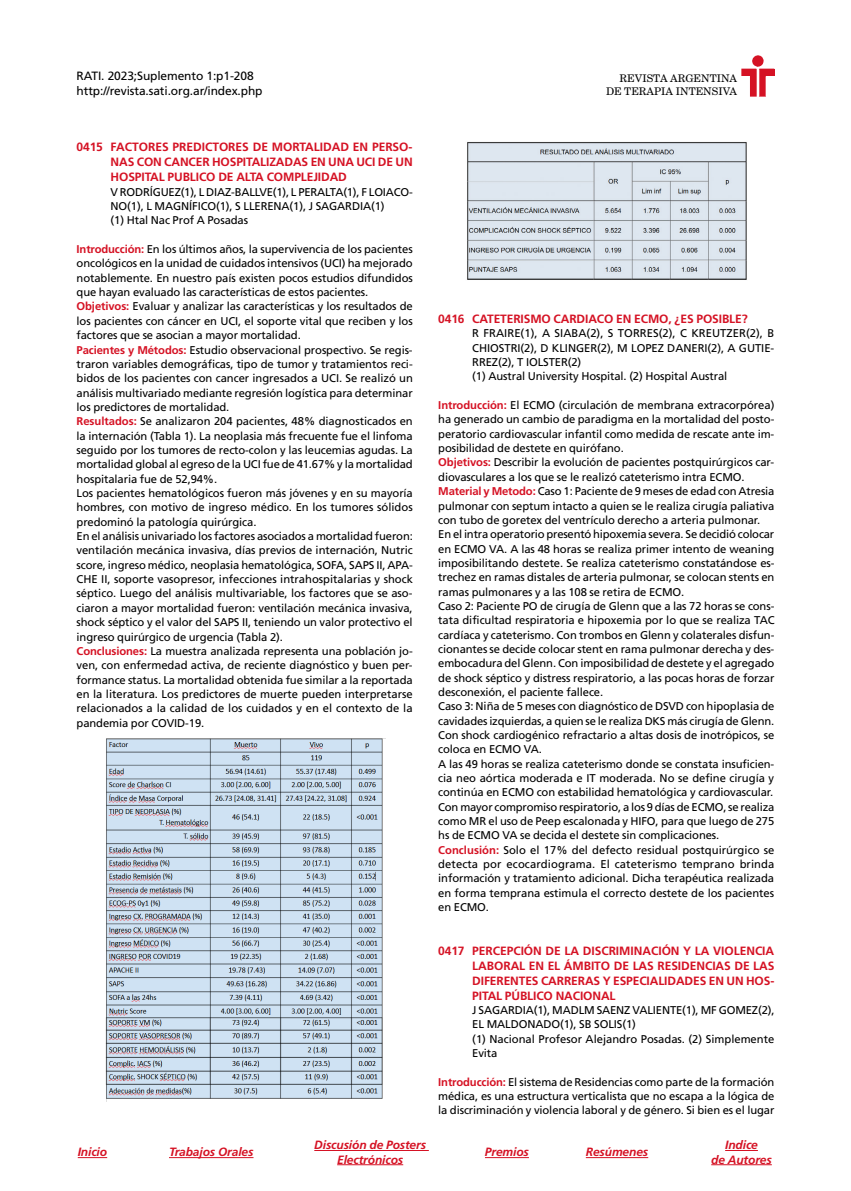
<style>
.page{position:relative;width:851px;height:1191px;background:#fff}
.page>*{position:absolute;margin:0;border:0;box-sizing:border-box;transform-origin:0 0}
.t1{font:700 12px/15px "Frutiger LT Std";letter-spacing:-.01em;color:#d51224;text-align:justify}
.t2{font:italic 700 12px/14.2px "Frutiger LT Std";letter-spacing:-.01em;color:#d51224;text-align:center}
.t3{font:12px/15px "Frutiger LT Std";letter-spacing:-.01em;color:#000}
.t4{font:11.25px/14.4px "Frutiger LT Std";letter-spacing:-.01em;color:#000}
.t5{font:10.5px/12.8px "New Century Schlbk LT Std";color:#000;text-align:right}
.s1{font-weight:700;color:#d51224}
</style>
<div class="page">
<img style="left:741px;top:55px;width:33px;height:41px">
<hr style="left:314px;top:1150px;width:115px;height:1px;background:#d51224">
<hr style="left:337px;top:1164px;width:66px;height:1px;background:#d51224">
<hr style="left:169px;top:1157px;width:84px;height:1px;background:#d51224">
<hr style="left:725px;top:1150px;width:32px;height:1px;background:#d51224">
<hr style="left:711px;top:1164px;width:60px;height:1px;background:#d51224">
<svg style="left:78px;top:1157px;width:29px;height:1px"></svg>
<hr style="left:585px;top:1157px;width:63px;height:1px;background:#d51224">
<hr style="left:485px;top:1157px;width:44px;height:1px;background:#d51224">
<img style="left:105px;top:738px;width:280px;height:363px">
<img style="left:467px;top:142px;width:280px;height:138px">
<p class="t3" style="left:77px;top:69px;width:187px">RATI. 2023;Suplemento 1:p1-208 http://revista.sati.org.ar/index.php</p>
<p class="t1" style="left:111px;top:139px;width:303px;text-indent:-34px">0415 FACTORES PREDICTORES DE MORTALIDAD EN PERSO-NAS CON CANCER HOSPITALIZADAS EN UNA UCI DE UN HOSPITAL PUBLICO DE ALTA COMPLEJIDAD</p>
<p class="t4" style="left:111px;top:185px;width:303px">V RODRÍGUEZ(1), L DIAZ-BALLVE(1), L PERALTA(1), F LOIACO-<br>NO(1), L MAGNÍFICO(1), S LLERENA(1), J SAGARDIA(1)<br>(1) Htal Nac Prof A Posadas</p>
<p class="t4" style="left:77px;top:242px;width:338px"><span class="s1">Introducción:</span> En los últimos años, la supervivencia de los pacientes oncológicos en la unidad de cuidados intensivos (UCI) ha mejorado notablemente. En nuestro país existen pocos estudios difundidos que hayan evaluado las características de estos pacientes.<br><span class="s1">Objetivos:</span> Evaluar y analizar las características y los resultados de los pacientes con cáncer en UCI, el soporte vital que reciben y los factores que se asocian a mayor mortalidad.<br><span class="s1">Pacientes y Métodos:</span> Estudio observacional prospectivo. Se regis&shy;traron variables demográficas, tipo de tumor y tratamientos reci&shy;bidos de los pacientes con cancer ingresados a UCI. Se realizó un análisis multivariado mediante regresión logística para determinar los predictores de mortalidad.<br><span class="s1">Resultados:</span> Se analizaron 204 pacientes, 48% diagnosticados en la internación (Tabla 1). La neoplasia más frecuente fue el linfoma seguido por los tumores de recto-colon y las leucemias agudas. La mortalidad global al egreso de la UCI fue de 41.67% y la mortalidad hospitalaria fue de 52,94%.<br>Los pacientes hematológicos fueron más jóvenes y en su mayoría hombres, con motivo de ingreso médico. En los tumores sólidos predominó la patología quirúrgica.<br>En el análisis univariado los factores asociados a mortalidad fueron: ventilación mecánica invasiva, días previos de internación, Nutric score, ingreso médico, neoplasia hematológica, SOFA, SAPS II, APA-CHE II, soporte vasopresor, infecciones intrahospitalarias y shock séptico. Luego del análisis multivariable, los factores que se aso&shy;ciaron a mayor mortalidad fueron: ventilación mecánica invasiva, shock séptico y el valor del SAPS II, teniendo un valor protectivo el ingreso quirúrgico de urgencia (Tabla 2).<br><span class="s1">Conclusiones:</span> La muestra analizada representa una población jo&shy;ven, con enfermedad activa, de reciente diagnóstico y buen per&shy;formance status. La mortalidad obtenida fue similar a la reportada en la literatura. Los predictores de muerte pueden interpretarse relacionados a la calidad de los cuidados y en el contexto de la pandemia por COVID-19.</p>
<p class="t5" style="left:606px;top:72px;width:133px">REVISTA ARGENTINA<br>DE TERAPIA INTENSIVA</p>
<p class="t1" style="left:438px;top:311px;width:311px">0416 CATETERISMO CARDIACO EN ECMO, ¿ES POSIBLE?</p>
<p class="t4" style="left:472px;top:326px;width:303px">R FRAIRE(1), A SIABA(2), S TORRES(2), C KREUTZER(2), B CHIOSTRI(2), D KLINGER(2), M LOPEZ DANERI(2), A GUTIE-RREZ(2), T IOLSTER(2)<br>(1) Austral University Hospital. (2) Hospital Austral</p>
<p class="t4" style="left:438px;top:398px;width:338px"><span class="s1">Introducción:</span> El ECMO (circulación de membrana extracorpórea) ha generado un cambio de paradigma en la mortalidad del posto&shy;peratorio cardiovascular infantil como medida de rescate ante im&shy;posibilidad de destete en quirófano.<br><span class="s1">Objetivos:</span> Describir la evolución de pacientes postquirúrgicos car&shy;diovasculares a los que se le realizó cateterismo intra ECMO.<br><span class="s1">Material y Metodo:</span> Caso 1: Paciente de 9 meses de edad con Atresia pulmonar con septum intacto a quien se le realiza cirugía paliativa con tubo de goretex del ventrículo derecho a arteria pulmonar.<br>En el intra operatorio presentó hipoxemia severa. Se decidió colocar en ECMO VA. A las 48 horas se realiza primer intento de weaning imposibilitando destete. Se realiza cateterismo constatándose es&shy;trechez en ramas distales de arteria pulmonar, se colocan stents en ramas pulmonares y a las 108 se retira de ECMO.<br>Caso 2: Paciente PO de cirugía de Glenn que a las 72 horas se cons&shy;tata dificultad respiratoria e hipoxemia por lo que se realiza TAC cardíaca y cateterismo. Con trombos en Glenn y colaterales disfun&shy;cionantes se decide colocar stent en rama pulmonar derecha y des&shy;embocadura del Glenn. Con imposibilidad de destete y el agregado de shock séptico y distress respiratorio, a las pocas horas de forzar desconexión, el paciente fallece.<br>Caso 3: Niña de 5 meses con diagnóstico de DSVD con hipoplasia de cavidades izquierdas, a quien se le realiza DKS más cirugía de Glenn.<br>Con shock cardiogénico refractario a altas dosis de inotrópicos, se coloca en ECMO VA.<br>A las 49 horas se realiza cateterismo donde se constata insuficien&shy;cia neo aórtica moderada e IT moderada. No se define cirugía y continúa en ECMO con estabilidad hematológica y cardiovascular.<br>Con mayor compromiso respiratorio, a los 9 días de ECMO, se realiza como MR el uso de Peep escalonada y HIFO, para que luego de 275 hs de ECMO VA se decida el destete sin complicaciones.<br><span class="s1">Conclusión:</span> Solo el 17% del defecto residual postquirúrgico se detecta por ecocardiograma. El cateterismo temprano brinda información y tratamiento adicional. Dicha terapéutica realizada en forma temprana estimula el correcto destete de los pacientes en ECMO.</p>
<p class="t1" style="left:472px;top:943px;width:304px;text-indent:-34px">0417 PERCEPCIÓN DE LA DISCRIMINACIÓN Y LA VIOLENCIA LABORAL EN EL ÁMBITO DE LAS RESIDENCIAS DE LAS DIFERENTES CARRERAS Y ESPECIALIDADES EN UN HOS-PITAL PÚBLICO NACIONAL</p>
<p class="t4" style="left:472px;top:1003px;width:304px">J SAGARDIA(1), MADLM SAENZ VALIENTE(1), MF GOMEZ(2), EL MALDONADO(1), SB SOLIS(1)<br>(1) Nacional Profesor Alejandro Posadas. (2) Simplemente Evita</p>
<p class="t4" style="left:438px;top:1074px;width:337px;text-align:justify"><span class="s1">Introducción:</span> El sistema de Residencias como parte de la formación médica, es una estructura verticalista que no escapa a la lógica de la discriminación y violencia laboral y de género. Si bien es el lugar</p>
<p class="t2" style="left:169px;top:1145px;width:86px">Trabajos Orales</p>
<p class="t2" style="left:711px;top:1138px;width:62px">Indice<br>de Autores</p>
<p class="t2" style="left:314px;top:1138px;width:113px">Discusión de Posters<br>Electrónicos</p>
<p class="t2" style="left:78px;top:1145px;width:31px">Inicio</p>
<p class="t2" style="left:485px;top:1145px;width:45px">Premios</p>
<p class="t2" style="left:585px;top:1145px;width:64px">Resúmenes</p>
</div>
